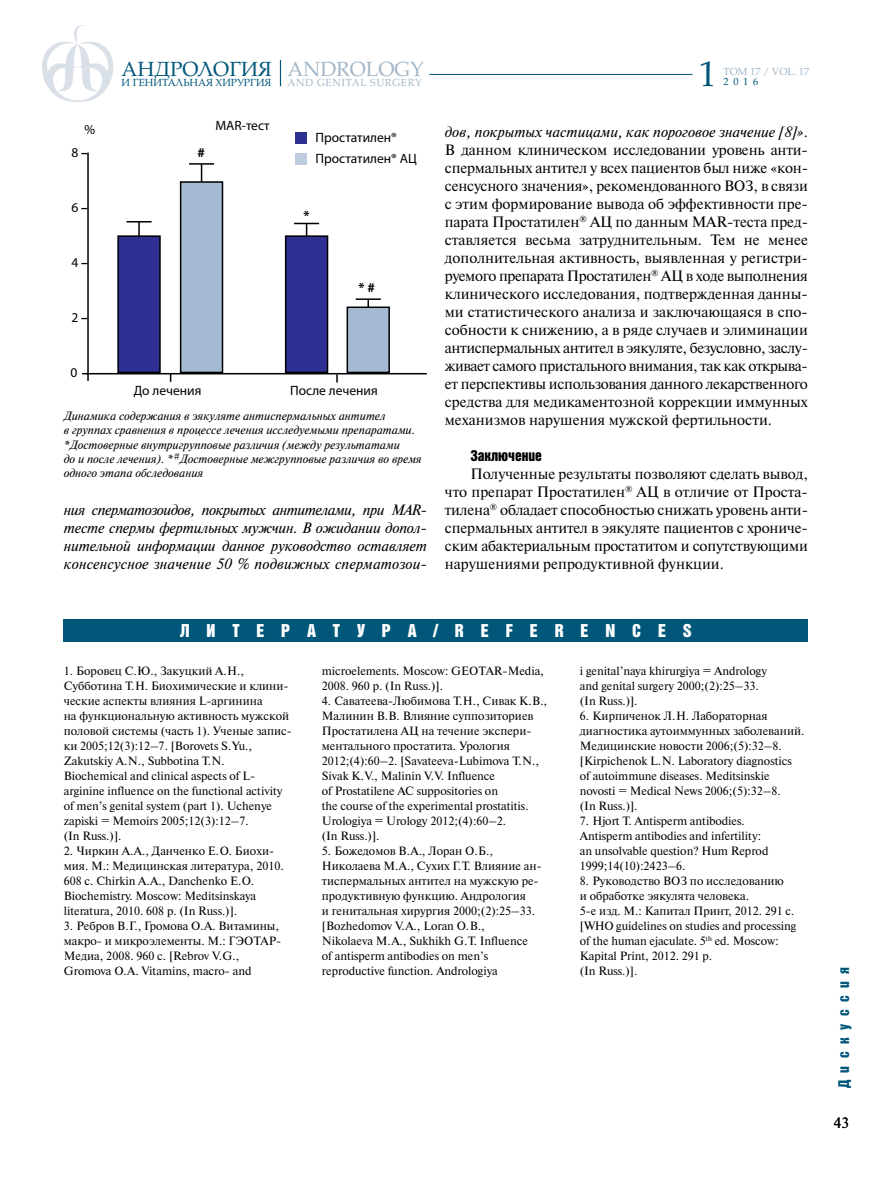
<style>
.page{position:relative;width:893px;height:1191px;background:#fff}
.page>*{position:absolute;margin:0;border:0;box-sizing:border-box;transform-origin:0 0}
.t1{font:36px "AG Palatial";color:#00577a}
.t2{font:20.4px "AG Palatial";color:#00577a}
.t3{font:20.4px "AG Palatial";color:#a2b7c9}
.t4{font:18px "Bastion Kontrast Alt C";letter-spacing:.935em;color:#fff}
.t5{font:15px/18px "Newton C";color:#000;text-align:justify}
.t6{font:italic 15px/18px "Newton C";letter-spacing:.01em;color:#000;text-align:justify}
.t7{font:15px "Bastion Kontrast Alt C";color:#000}
.t8{font:15px "Bastion Kontrast Alt C";letter-spacing:.5em;color:#00577a}
.t9{font:13.5px/21px "Myriad Pro";color:#000}
.t10{font:700 13.5px "Myriad Pro";color:#000}
.t11{font:12px/15px "Newton C";color:#000}
.t12{font:italic 12px/14.4px "Newton C";color:#000}
.t13{font:10.35px "AG Palatial";color:#00577a}
.t14{font:10.35px "AG Palatial";letter-spacing:.06em;color:#a2b7c9}
.t15{font:10.35px "AG Palatial";color:#a2b7c9}
.s1{font-weight:700}
.s2{font-style:italic}
</style>
<div class="page">
<hr style="left:429px;top:74px;width:264px;height:1px;background:#00577a">
<svg style="left:42px;top:25px;width:72px;height:77px"></svg>
<svg style="left:280px;top:60px;width:1px;height:26px"></svg>
<div style="left:296px;top:133px;width:11px;height:11px;background:#2e3092"></div>
<div style="left:296px;top:154px;width:11px;height:11px;background:#bcccde"></div>
<hr style="left:87px;top:152px;width:2px;height:229px;background:#000">
<svg style="left:336px;top:374px;width:2px;height:8px"></svg>
<hr style="left:82px;top:373px;width:345px;height:1px;background:#000">
<svg style="left:126px;top:221px;width:26px;height:14px"></svg>
<div style="left:118px;top:236px;width:42px;height:136px;background:#2e3092"></div>
<div style="left:117px;top:235px;width:44px;height:138px;border:2px solid #000"></div>
<svg style="left:201px;top:165px;width:1px;height:16px"></svg>
<hr style="left:189px;top:163px;width:25px;height:2px;background:#000">
<div style="left:181px;top:182px;width:41px;height:190px;background:#a4bad2"></div>
<div style="left:180px;top:181px;width:43px;height:192px;border:2px solid #000"></div>
<svg style="left:294px;top:223px;width:25px;height:12px"></svg>
<div style="left:286px;top:236px;width:42px;height:136px;background:#2e3092"></div>
<div style="left:285px;top:235px;width:43px;height:138px;border:2px solid #000"></div>
<svg style="left:367px;top:300px;width:2px;height:6px"></svg>
<hr style="left:356px;top:298px;width:25px;height:2px;background:#000">
<div style="left:347px;top:307px;width:42px;height:65px;background:#a4bad2"></div>
<div style="left:347px;top:306px;width:43px;height:67px;border:2px solid #000"></div>
<div style="left:64px;top:619px;width:744px;height:22px;background:#00577a"></div>
<p class="t9" style="left:85px;top:119px;width:12px">%</p>
<p class="t9" style="left:72px;top:141px;width:18px">8 <span class="s1">–</span></p>
<p class="t9" style="left:72px;top:196px;width:18px">6 <span class="s1">–</span></p>
<p class="t9" style="left:72px;top:251px;width:18px">4 <span class="s1">–</span></p>
<p class="t9" style="left:72px;top:307px;width:18px">2 <span class="s1">–</span></p>
<p class="t9" style="left:71px;top:362px;width:8px">0</p>
<h2 class="t2" style="left:122px;top:57px;width:152px">АНДРОЛОГИЯ</h2>
<p class="t13" style="left:122px;top:77px;width:151px">И ГЕНИТАЛЬНАЯ ХИРУРГИЯ</p>
<p class="t10" style="left:198px;top:143px;width:9px">#</p>
<p class="t9" style="left:216px;top:115px;width:56px">MAR-тест</p>
<h2 class="t3" style="left:287px;top:57px;width:138px">ANDROLOGY</h2>
<p class="t14" style="left:287px;top:77px;width:136px">AND GENITAL SURGERY</p>
<p class="t9" style="left:315px;top:127px;width:103px">Простатилен®<br>Простатилен® АЦ</p>
<p class="t10" style="left:303px;top:206px;width:8px">*</p>
<p class="t10" style="left:359px;top:278px;width:18px">* #</p>
<p class="t9" style="left:134px;top:379px;width:69px">До лечения</p>
<p class="t9" style="left:290px;top:379px;width:89px">После лечения</p>
<p class="t12" style="left:64px;top:408px;width:359px">Динамика содержания в эякуляте антиспермальных антител<br>в группах сравнения в процессе лечения исследуемыми препаратами. *Достоверные внутригрупповые различия (между результатами<br>до и после лечения). *<sup>#</sup>Достоверные межгрупповые различия во время одного этапа обследования</p>
<p class="t6" style="left:64px;top:501px;width:365px">ния сперматозоидов, покрытых антителами, при MAR&shy;тесте спермы фертильных мужчин. В ожидании допол&shy;нительной информации данное руководство оставляет консенсусное значение 50 % подвижных сперматозои-</p>
<h1 class="t1" style="left:699px;top:53px;width:19px">1</h1>
<p class="t15" style="left:724px;top:65px;width:87px">ТОМ 17 / VOL. 17</p>
<p class="t13" style="left:724px;top:76px;width:36px">2016</p>
<p class="t5" style="left:445px;top:123px;width:365px"><span class="s2">дов, покрытых частицами, как пороговое значение [8]»</span>.<br>В данном клиническом исследовании уровень анти&shy;спермальных антител у всех пациентов был ниже «кон&shy;сенсусного значения», рекомендованного ВОЗ, в связи с этим формирование вывода об эффективности пре&shy;парата Простатилен<sup>®</sup> АЦ по данным MAR-теста пред&shy;ставляется весьма затруднительным. Тем не менее дополнительная активность, выявленная у регистри&shy;руемого препарата Простатилен<sup>®</sup> АЦ в ходе выполнения клинического исследования, подтвержденная данны&shy;ми статистического анализа и заключающаяся в спо&shy;собности к снижению, а в ряде случаев и элиминации антиспермальных антител в эякуляте, безусловно, заслу&shy;живает самого пристального внимания, так как открыва&shy;ет перспективы использования данного лекарственного средства для медикаментозной коррекции иммунных механизмов нарушения мужской фертильности.</p>
<p class="t7" style="left:470px;top:448px;width:73px">Заключение</p>
<p class="t5" style="left:445px;top:465px;width:365px;text-indent:26px">Полученные результаты позволяют сделать вывод, что препарат Простатилен<sup>®</sup> АЦ в отличие от Проста&shy;тилена<sup>®</sup> обладает способностью снижать уровень анти&shy;спермальных антител в эякуляте пациентов с хрониче&shy;ским абактериальным простатитом и сопутствующими нарушениями репродуктивной функции.</p>
<h3 class="t4" style="left:180px;top:622px;width:514px">ЛИТЕРАТУРА/REFERENCES</h3>
<p class="t11" style="left:64px;top:663px;width:230px">1. Боровец С.Ю., Закуцкий А.Н., Субботина Т.Н. Биохимические и клини&shy;ческие аспекты влияния L-аргинина<br>на функциональную активность мужской половой системы (часть 1). Ученые запис&shy;ки 2005;12(3):12–7. [Borovets S.Yu., Zakutskiy А.N., Subbotinа Т.N.<br>Biochemical and clinical aspects of L&shy;аrginine influence on the functional activity of men’s genital system (part 1). Uchenye zapiski = Memoirs 2005;12(3):12–7.<br>(In Russ.)].</p>
<p class="t11" style="left:64px;top:843px;width:221px">2. Чиркин А.А., Данченко Е.О. Биохи&shy;мия. М.: Медицинская литература, 2010.<br>608 с. Сhirkin А.А., Danchenkо Е.О.<br>Biochemistry. Мoscow: Меditsinskaya literatura, 2010. 608 p. (In Russ.)].</p>
<p class="t11" style="left:64px;top:918px;width:219px">3. Ребров В.Г., Громова О.А. Витамины, макро- и микроэлементы. М.: ГЭОТАР-Медиа, 2008. 960 с. [Rebrov V.G., Gromovа О.А. Vitamins, macrо- and</p>
<p class="t11" style="left:322px;top:663px;width:224px">microelements. Мoscow: GEOTAR-Меdiа,<br>2008. 960 p. (In Russ.)].</p>
<p class="t11" style="left:322px;top:693px;width:227px">4. Саватеева-Любимова Т.Н., Сивак К.В., Малинин В.В. Влияние суппозиториев Простатилена АЦ на течение экспери&shy;ментального простатита. Урология 2012;(4):60–2. [Savateevа-Lubimovа Т.N., Sivak K.V., Маlinin V.V. Influence<br>of Prostatilene AC suppositories on<br>the course of the experimental prostatitis.<br>Urologiya = Urology 2012;(4):60–2.<br>(In Russ.)].</p>
<p class="t11" style="left:322px;top:843px;width:221px">5. Божедомов В.А., Лоран О.Б., Николаева М.А., Сухих Г.Т. Влияние ан&shy;тиспермальных антител на мужскую ре&shy;продуктивную функцию. Андрология<br>и генитальная хирургия 2000;(2):25–33. [Bozhedomov V.А., Loran О.B.,<br>Nikolaevа М.А., Sukhikh G.Т. Influence<br>of antisperm antibodies on men’s reproductive function. Andrologiya</p>
<p class="t11" style="left:580px;top:663px;width:189px">i genital’naya khirurgiya = Аndrology and genital surgery 2000;(2):25–33. (In Russ.)].</p>
<p class="t11" style="left:580px;top:708px;width:226px">6. Кирпичeнок Л.Н. Лабораторная диагностика аутоиммунных заболеваний.<br>Медицинские новости 2006;(5):32–8. [Kirpichenok L.N. Laboratory diagnostics of autoimmune diseases. Meditsinskie novosti = Меdical News 2006;(5):32–8.<br>(In Russ.)].</p>
<p class="t11" style="left:580px;top:813px;width:190px">7. Hjort T. Antisperm antibodies.<br>Antisperm antibodies and infertility: an unsolvable question? Hum Reprod 1999;14(10):2423–6.</p>
<p class="t11" style="left:580px;top:873px;width:218px">8. Руководство ВОЗ по исследованию<br>и обработке эякулята человека.<br>5-е изд. М.: Капитал Принт, 2012. 291 с. [WHO guidelines on studies and processing of the human ejaculate. 5<sup>th</sup> ed. Мoscow:<br>Kapital Print, 2012. 291 p.<br>(In Russ.)].</p>
<p class="t8" style="left:836px;top:1088px;width:123px;rotate:-90deg">Дискуссия</p>
<p class="t5" style="left:834px;top:1114px;width:17px">43</p>
</div>
